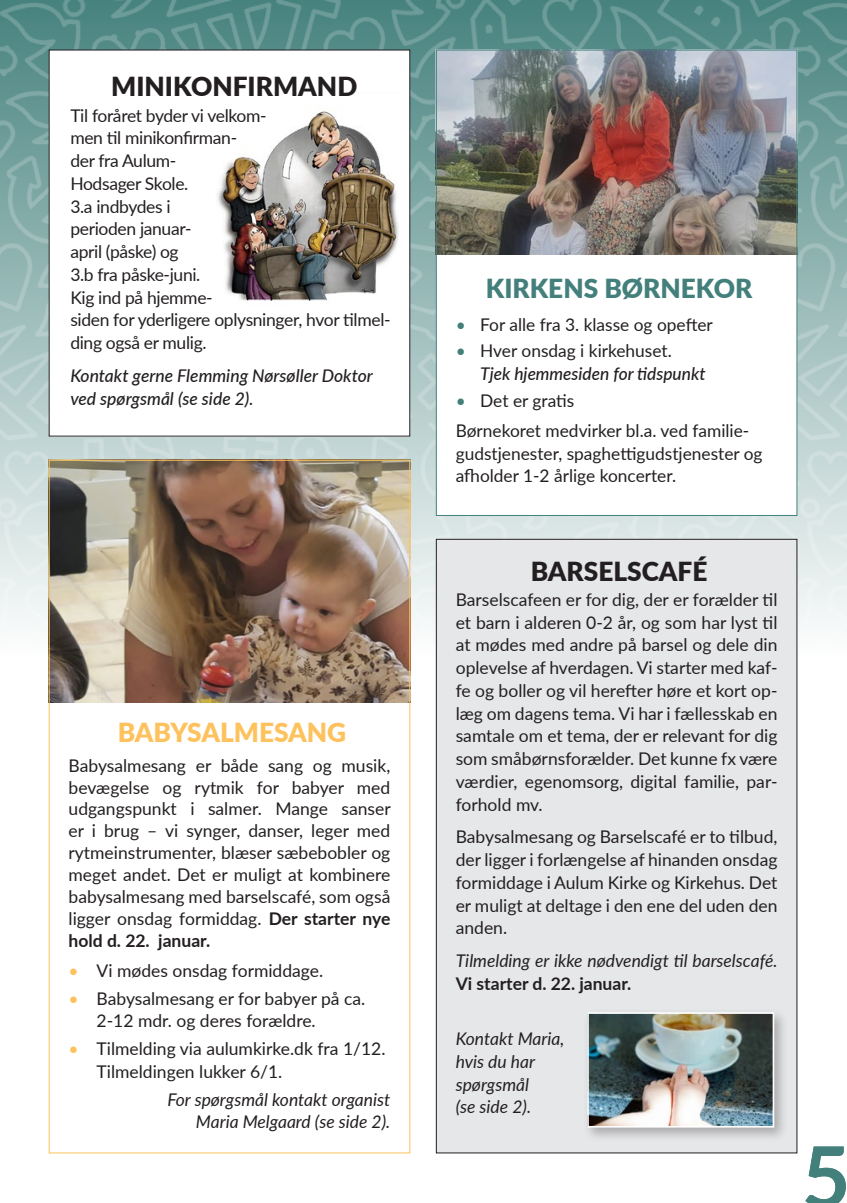
<style>
.page{position:relative;width:847px;height:1203px;background:#fff}
.page>*{position:absolute;margin:0;border:0;box-sizing:border-box;transform-origin:0 0}
.t1{font:700 84px "Lato";color:#43807c}
.t2{font:900 26.25px "Lato";color:#231f20}
.t3{font:900 26.25px "Lato";color:#43807c}
.t4{font:900 26.25px "Lato";color:#fdc25d}
.Brødtekst{font:17.5px/22.8px "Lato";color:#231f20}
.Brødtekst-2{font:17.5px/22.8px "Lato";letter-spacing:-.02em;color:#231f20}
.Brødtekst-3{font:italic 17.5px/22.8px "Lato";color:#231f20}
.Brødtekst-4{font:italic 500 17.5px/22.8px "Lato";color:#231f20}
.s1{font-weight:700}
.s2{color:#fdc25d}
.s3{color:#43807c}
.s4{font-weight:400;font-style:normal;color:#43807c}
.s5{font-weight:400;font-style:normal}
.s6{font-weight:700;font-style:normal}
</style>
<div class="page">
<img style="left:0;top:0;width:847px;height:656px">
<div style="left:49px;top:50px;width:361px;height:386px;background:#fff"></div>
<img style="left:217px;top:111px;width:182px;height:190px">
<div style="left:436px;top:50px;width:361px;height:465px;background:#fff"></div>
<img style="left:438px;top:52px;width:357px;height:202px">
<div style="left:436px;top:539px;width:361px;height:614px;background:#e6e7e9"></div>
<img style="left:51px;top:462px;width:357px;height:241px">
<div style="left:582px;top:1008px;width:206px;height:134px;background:#231f20;opacity:.3"></div>
<img style="left:590px;top:1015px;width:181px;height:110px">
<div style="left:587px;top:1012px;width:187px;height:116px;border:2px solid #fff"></div>
<p class="t2" style="left:111px;top:67px;width:248px">MINIKONFIRMAND</p>
<p class="Brødtekst-2" style="left:70px;top:103px;width:198px">Til foråret byder vi velkom-</p>
<p class="Brødtekst-2" style="left:70px;top:126px;width:168px">men til minikonfirman-</p>
<p class="Brødtekst-2" style="left:70px;top:149px;width:108px">der fra Aulum-</p>
<p class="Brødtekst-2" style="left:70px;top:171px;width:120px">Hodsager Skole.</p>
<p class="Brødtekst-2" style="left:70px;top:194px;width:102px">3.a indbydes i</p>
<p class="Brødtekst-2" style="left:70px;top:217px;width:123px">perioden januar-</p>
<p class="Brødtekst-2" style="left:70px;top:240px;width:110px">april (påske) og</p>
<p class="Brødtekst-2" style="left:70px;top:262px;width:132px">3.b fra påske-juni.</p>
<p class="Brødtekst-2" style="left:70px;top:285px;width:144px">Kig ind på hjemme-</p>
<p class="Brødtekst-2" style="left:70px;top:308px;width:322px">siden for yderligere oplysninger, hvor tilmel&shy;ding også er mulig.</p>
<p class="Brødtekst-4" style="left:70px;top:363px;width:304px">Kontakt gerne Flemming Nørsøller Doktor ved spørgsmål (se side 2).</p>
<p class="t4" style="left:118px;top:713px;width:230px">BABYSALMESANG</p>
<p class="Brødtekst" style="left:69px;top:754px;width:324px;line-height:21.9px;text-align:justify">Babysalmesang er både sang og musik, bevægelse og rytmik for babyer med udgangspunkt i salmer. Mange sanser er i brug – vi synger, danser, leger med rytmeinstrumenter, blæser sæbebobler og meget andet. Det er muligt at kombinere babysalmesang med barselscafé, som også ligger onsdag formiddag. <span class="s1">Der starter nye hold d. 22. januar.</span></p>
<p class="Brødtekst" style="left:69px;top:958px;width:256px"><span class="s2">•</span> Vi mødes onsdag formiddage.</p>
<p class="Brødtekst" style="left:97px;top:986px;width:270px;text-indent:-28px"><span class="s2">•</span> Babysalmesang er for babyer på ca.<br>2-12 mdr. og deres forældre.</p>
<p class="Brødtekst" style="left:97px;top:1037px;width:290px;text-indent:-28px"><span class="s2">•</span> Tilmelding via aulumkirke.dk fra 1/12.<br>Tilmeldingen lukker 6/1.</p>
<p class="Brødtekst-3" style="left:167px;top:1087px;width:224px;text-align:right">For spørgsmål kontakt organist<br>Maria Melgaard (se side 2).</p>
<p class="t3" style="left:486px;top:269px;width:268px">KIRKENS BØRNEKOR</p>
<p class="Brødtekst" style="left:456px;top:312px;width:259px"><span class="s3">•</span> For alle fra 3. klasse og opefter</p>
<p class="Brødtekst-4" style="left:480px;top:339px;width:227px;text-indent:-24px"><span class="s4">•</span> <span class="s5">Hver onsdag i kirkehuset.<br></span>Tjek hjemmesiden for tidspunkt</p>
<p class="Brødtekst" style="left:456px;top:388px;width:120px"><span class="s3">•</span> Det er gratis</p>
<p class="Brødtekst" style="left:456px;top:418px;width:308px">Børnekoret medvirker bl.a. ved familie&shy;gudstjenester, spaghettigudstjenester og afholder 1-2 årlige koncerter.</p>
<p class="t2" style="left:531px;top:551px;width:178px">BARSELSCAFÉ</p>
<p class="Brødtekst" style="left:456px;top:587px;width:323px;text-align:justify">Barselscafeen er for dig, der er forælder til et barn i alderen 0-2 år, og som har lyst til at mødes med andre på barsel og dele din oplevelse af hverdagen. Vi starter med kaf&shy;fe og boller og vil herefter høre et kort op&shy;læg om dagens tema. Vi har i fællesskab en samtale om et tema, der er relevant for dig som småbørnsforælder. Det kunne fx være værdier, egenomsorg, digital familie, par&shy;forhold mv.</p>
<p class="Brødtekst" style="left:456px;top:825px;width:323px;text-align:justify">Babysalmesang og Barselscafé er to tilbud, der ligger i forlængelse af hinanden onsdag formiddage i Aulum Kirke og Kirkehus. Det er muligt at deltage i den ene del uden den anden.</p>
<p class="Brødtekst-3" style="left:456px;top:949px;width:323px">Tilmelding er ikke nødvendigt til barselscafé.<br><span class="s6">Vi starter d. 22. januar.</span></p>
<p class="Brødtekst-3" style="left:456px;top:1027px;width:110px">Kontakt Maria, hvis du har spørgsmål<br>(se side 2).</p>
<h1 class="t1" style="left:802px;top:1115px;width:50px">5</h1>
</div>
